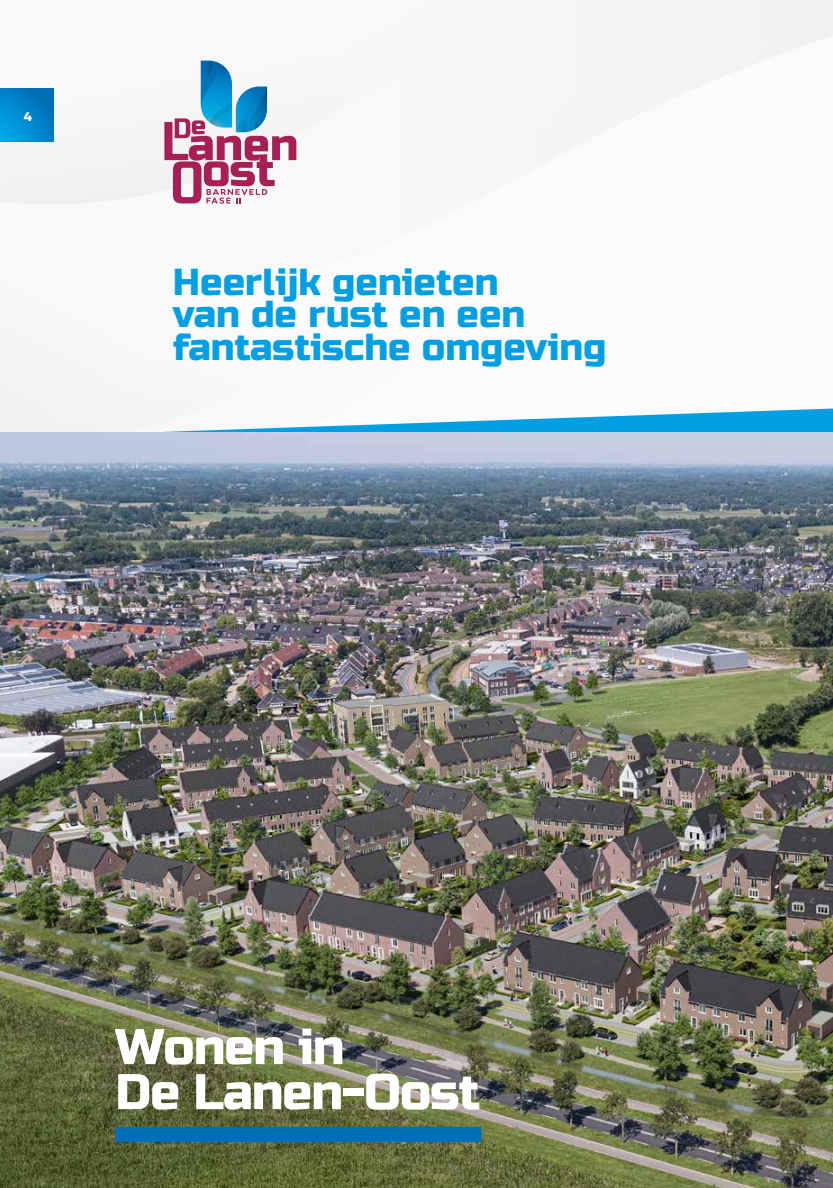
<style>
.page{position:relative;width:833px;height:1188px;background:#fff}
.page>*{position:absolute;margin:0;border:0;box-sizing:border-box;transform-origin:0 0}
.t1{font:50px/45px "Russo One";letter-spacing:-.02em;color:#fff}
.t2{font:37.5px/32.5px "Russo One";color:#009fe3}
.t3{font:12.5px "Russo One";color:#fff}
</style>
<div class="page">
<img style="left:0;top:0;width:833px;height:402px">
<svg style="left:0;top:402px;width:833px;height:30px;fill:#f5f5f5"></svg>
<img style="left:0;top:432px;width:833px;height:755px">
<div style="left:115px;top:1126px;width:366px;height:15px;background:#006fb9"></div>
<svg style="left:164px;top:61px;width:132px;height:142px"></svg>
<svg style="left:0;top:89px;width:53px;height:53px;background:#0085cd"></svg>
<p class="t3" style="left:24px;top:109px;width:10px">4</p>
<p class="t2" style="left:173px;top:266px;width:435px">Heerlijk genieten<br>van de rust en een fantastische omgeving</p>
<h1 class="t1" style="left:115px;top:1025px;width:367px">Wonen in<br>De Lanen-Oost</h1>
</div>
